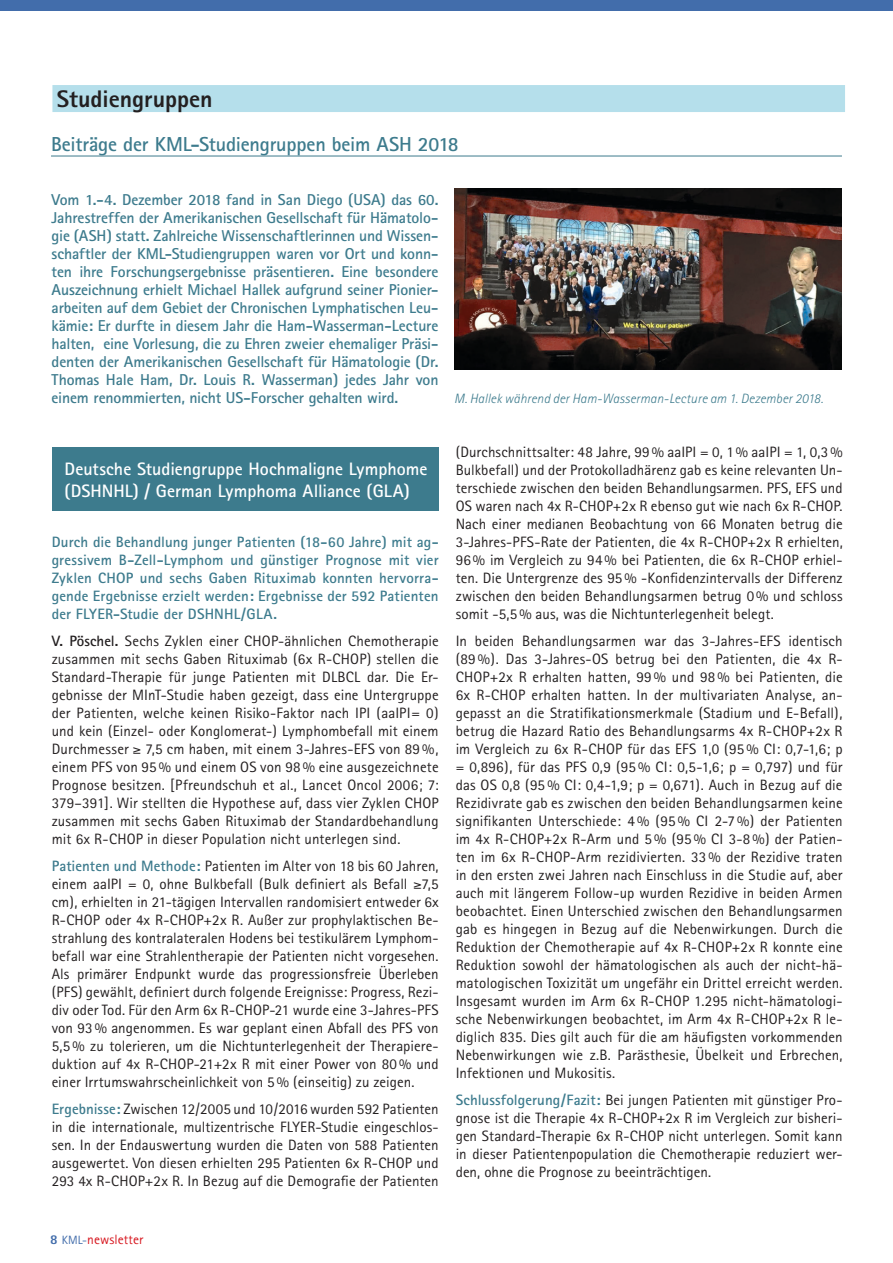
<style>
.page{position:relative;width:893px;height:1263px;background:#fff}
.page>*{position:absolute;margin:0;border:0;box-sizing:border-box;transform-origin:0 0}
.NLML_LINIE_Überschri{font:800 24px "Rotis Sans Serif";color:#231f20}
.Überschrift_mit_Unte{font:700 20.25px "Rotis Sans Serif";letter-spacing:-.01em;color:#3d7b8d}
.t1{font:700 18px/21.6px "Rotis Sans Serif";color:#fff}
.Überschrift_mit_Unte-2{font:700 15.75px/18px "Rotis Sans Serif";letter-spacing:-.01em;color:#3d7b8d;text-align:justify}
.NL_BODY{font:15px/18px "Rotis Sans Serif";letter-spacing:.005em;color:#231f20;text-align:justify}
.NL_BODY-2{font:700 15px/18px "Rotis Sans Serif";letter-spacing:.01em;color:#3d7b8d;text-align:justify}
.NLML_Bildunterschrif{font:italic 300 13.5px "Rotis Sans Serif";letter-spacing:.005em;color:#3d7b8d}
.t2{font:13.5px "Rotis Sans Serif";letter-spacing:.005em;color:#d7171f}
.s1{font-weight:700}
.s2{font-weight:700;color:#3d7b8d}
.s3{font-weight:800;color:#426dab}
.s4{font-size:12px;color:#426dab}
</style>
<div class="page">
<hr style="left:51px;top:156px;width:791px;height:1px;background:#3d7b8d">
<div style="left:52px;top:85px;width:793px;height:27px;background:#b5dfeb"></div>
<div style="left:52px;top:447px;width:387px;height:64px;background:#3d7b8d"></div>
<div style="left:0;top:0;width:893px;height:10px;background:#426dab"></div>
<img style="left:454px;top:189px;width:388px;height:181px">
<p class="NLML_LINIE_Überschri" style="left:57px;top:84px;width:158px">Studiengruppen</p>
<p class="Überschrift_mit_Unte" style="left:51px;top:131px;width:409px">Beiträge der KML-Studiengruppen beim ASH 2018</p>
<p class="Überschrift_mit_Unte-2" style="left:52px;top:190px;width:388px">Vom 1.-4. Dezember 2018 fand in San Diego (USA) das 60.<br>Jahrestreffen der Amerikanischen Gesellschaft für Hämatolo&shy;gie (ASH) statt. Zahlreiche Wissenschaftlerinnen und Wissen&shy;schaftler der KML-Studiengruppen waren vor Ort und konn&shy;ten ihre Forschungsergebnisse präsentieren. Eine besondere Auszeichnung erhielt Michael Hallek aufgrund seiner Pionier&shy;arbeiten auf dem Gebiet der Chronischen Lymphatischen Leu&shy;kämie: Er durfte in diesem Jahr die Ham-Wasserman-Lecture halten, eine Vorlesung, die zu Ehren zweier ehemaliger Präsi&shy;denten der Amerikanischen Gesellschaft für Hämatologie (Dr.<br>Thomas Hale Ham, Dr. Louis R. Wasserman) jedes Jahr von einem renommierten, nicht US-Forscher gehalten wird.</p>
<p class="NLML_Bildunterschrif" style="left:454px;top:390px;width:371px">M. Hallek während der Ham-Wasserman-Lecture am 1. Dezember 2018.</p>
<p class="t1" style="left:64px;top:458px;width:365px">Deutsche Studiengruppe Hochmaligne Lymphome (DSHNHL) / German Lymphoma Alliance (GLA)</p>
<p class="NL_BODY-2" style="left:52px;top:532px;width:388px">Durch die Behandlung junger Patienten (18-60 Jahre) mit ag&shy;gressivem B-Zell-Lymphom und günstiger Prognose mit vier Zyklen CHOP und sechs Gaben Rituximab konnten hervorra&shy;gende Ergebnisse erzielt werden: Ergebnisse der 592 Patienten der FLYER-Studie der DSHNHL/GLA.</p>
<p class="NL_BODY" style="left:52px;top:631px;width:388px"><span class="s1">V. Pöschel.</span> Sechs Zyklen einer CHOP-ähnlichen Chemotherapie zusammen mit sechs Gaben Rituximab (6x R-CHOP) stellen die Standard-Therapie für junge Patienten mit DLBCL dar. Die Er&shy;gebnisse der MInT-Studie haben gezeigt, dass eine Untergruppe der Patienten, welche keinen Risiko-Faktor nach IPI (aaIPI= 0) und kein (Einzel- oder Konglomerat-) Lymphombefall mit einem Durchmesser ≥ 7,5 cm haben, mit einem 3-Jahres-EFS von 89 %, einem PFS von 95 % und einem OS von 98 % eine ausgezeichnete Prognose besitzen. [Pfreundschuh et al., Lancet Oncol 2006; 7:<br>379–391]. Wir stellten die Hypothese auf, dass vier Zyklen CHOP zusammen mit sechs Gaben Rituximab der Standardbehandlung mit 6x R-CHOP in dieser Population nicht unterlegen sind.</p>
<p class="NL_BODY" style="left:52px;top:856px;width:388px"><span class="s2">Patienten und Methode:</span> Patienten im Alter von 18 bis 60 Jahren, einem aaIPI = 0, ohne Bulkbefall (Bulk definiert als Befall ≥7,5 cm), erhielten in 21-tägigen Intervallen randomisiert entweder 6x R-CHOP oder 4x R-CHOP+2x R. Außer zur prophylaktischen Be&shy;strahlung des kontralateralen Hodens bei testikulärem Lymphom&shy;befall war eine Strahlentherapie der Patienten nicht vorgesehen.<br>Als primärer Endpunkt wurde das progressionsfreie Überleben (PFS) gewählt, definiert durch folgende Ereignisse: Progress, Rezi&shy;div oder Tod. Für den Arm 6x R-CHOP-21 wurde eine 3-Jahres-PFS von 93% angenommen. Es war geplant einen Abfall des PFS von 5,5% zu tolerieren, um die Nichtunterlegenheit der Therapiere&shy;duktion auf 4x R-CHOP-21+2x R mit einer Power von 80% und einer Irrtumswahrscheinlichkeit von 5 % (einseitig) zu zeigen.</p>
<p class="NL_BODY" style="left:52px;top:1099px;width:388px"><span class="s2">Ergebnisse:</span> Zwischen 12/2005 und 10/2016 wurden 592 Patienten in die internationale, multizentrische FLYER-Studie eingeschlos&shy;sen. In der Endauswertung wurden die Daten von 588 Patienten ausgewertet. Von diesen erhielten 295 Patienten 6x R-CHOP und 293 4x R-CHOP+2x R. In Bezug auf die Demografie der Patienten</p>
<p class="NL_BODY" style="left:456px;top:442px;width:388px">(Durchschnittsalter: 48 Jahre, 99% aaIPI = 0, 1% aaIPI = 1, 0,3% Bulkbefall) und der Protokolladhärenz gab es keine relevanten Un&shy;terschiede zwischen den beiden Behandlungsarmen. PFS, EFS und OS waren nach 4x R-CHOP+2x R ebenso gut wie nach 6x R-CHOP.<br>Nach einer medianen Beobachtung von 66 Monaten betrug die 3-Jahres-PFS-Rate der Patienten, die 4x R-CHOP+2x R erhielten, 96% im Vergleich zu 94% bei Patienten, die 6x R-CHOP erhiel&shy;ten. Die Untergrenze des 95% -Konfidenzintervalls der Differenz zwischen den beiden Behandlungsarmen betrug 0 % und schloss somit -5,5% aus, was die Nichtunterlegenheit belegt.</p>
<p class="NL_BODY" style="left:456px;top:631px;width:388px">In beiden Behandlungsarmen war das 3-Jahres-EFS identisch (89 %). Das 3-Jahres-OS betrug bei den Patienten, die 4x R-CHOP+2x R erhalten hatten, 99 % und 98 % bei Patienten, die 6x R-CHOP erhalten hatten. In der multivariaten Analyse, an&shy;gepasst an die Stratifikationsmerkmale (Stadium und E-Befall), betrug die Hazard Ratio des Behandlungsarms 4x R-CHOP+2x R im Vergleich zu 6x R-CHOP für das EFS 1,0 (95 % CI: 0,7-1,6; p = 0,896), für das PFS 0,9 (95 % CI: 0,5-1,6; p = 0,797) und für das OS 0,8 (95 % CI: 0,4-1,9; p = 0,671). Auch in Bezug auf die Rezidivrate gab es zwischen den beiden Behandlungsarmen keine signifikanten Unterschiede: 4 % (95 % CI 2-7 %) der Patienten im 4x R-CHOP+2x R-Arm und 5 % (95 % CI 3-8 %) der Patien&shy;ten im 6x R-CHOP-Arm rezidivierten. 33 % der Rezidive traten in den ersten zwei Jahren nach Einschluss in die Studie auf, aber auch mit längerem Follow-up wurden Rezidive in beiden Armen beobachtet. Einen Unterschied zwischen den Behandlungsarmen gab es hingegen in Bezug auf die Nebenwirkungen. Durch die Reduktion der Chemotherapie auf 4x R-CHOP+2x R konnte eine Reduktion sowohl der hämatologischen als auch der nicht-hä&shy;matologischen Toxizität um ungefähr ein Drittel erreicht werden.<br>Insgesamt wurden im Arm 6x R-CHOP 1.295 nicht-hämatologi&shy;sche Nebenwirkungen beobachtet, im Arm 4x R-CHOP+2x R le&shy;diglich 835. Dies gilt auch für die am häufigsten vorkommenden Nebenwirkungen wie z.B. Parästhesie, Übelkeit und Erbrechen, Infektionen und Mukositis.</p>
<p class="NL_BODY" style="left:456px;top:1090px;width:388px"><span class="s2">Schlussfolgerung/Fazit:</span> Bei jungen Patienten mit günstiger Pro&shy;gnose ist die Therapie 4x R-CHOP+2x R im Vergleich zur bisheri&shy;gen Standard-Therapie 6x R-CHOP nicht unterlegen. Somit kann in dieser Patientenpopulation die Chemotherapie reduziert wer&shy;den, ohne die Prognose zu beeinträchtigen.</p>
<p class="t2" style="left:50px;top:1231px;width:95px"><span class="s3">8</span> <span class="s4">KML-</span>newsletter</p>
</div>
